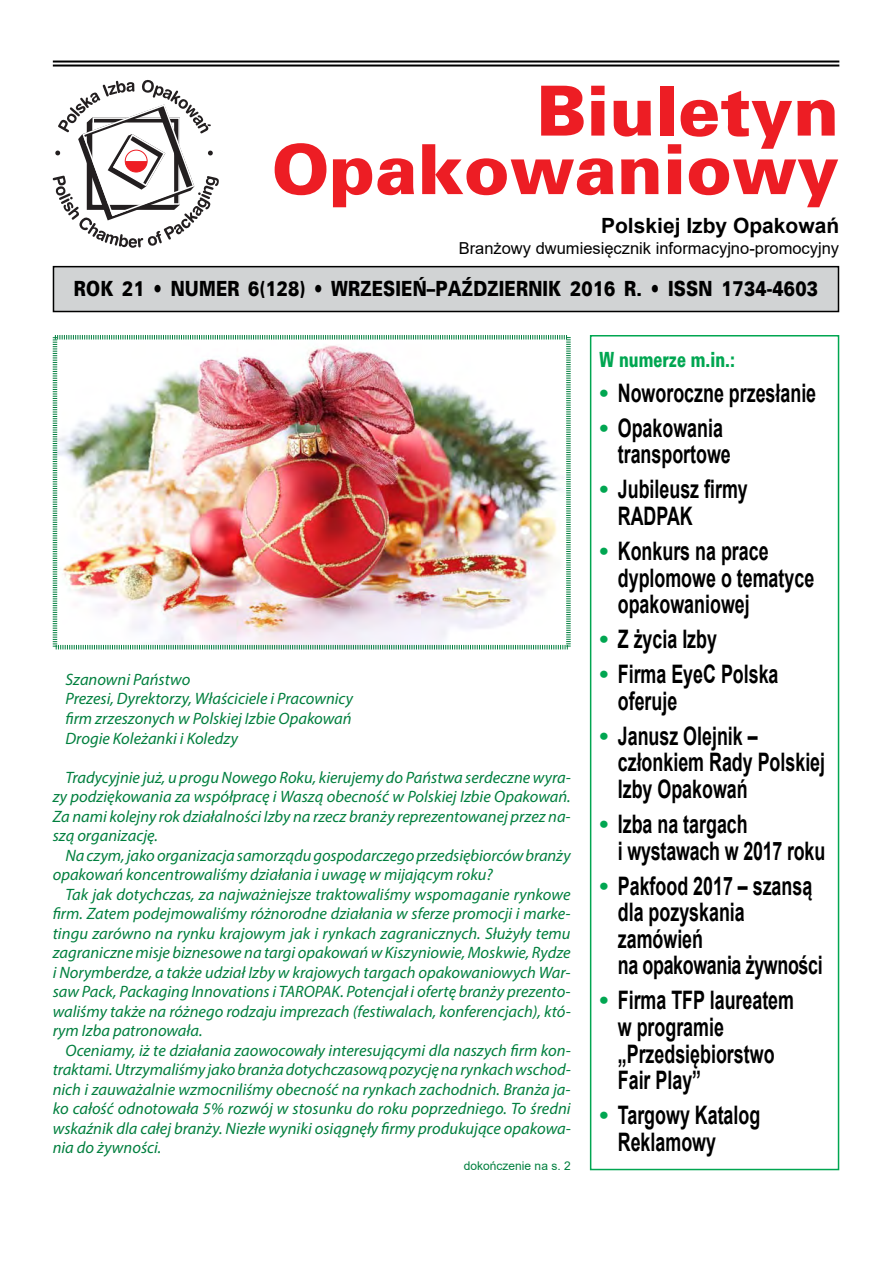
<style>
.page{position:relative;width:893px;height:1263px;background:#fff}
.page>*{position:absolute;margin:0;border:0;box-sizing:border-box;transform-origin:0 0}
.t1{font:69px/58.5px "USA Black";color:#ed1d24;text-align:right}
.t2{font:700 25.5px/26.5px "Arial";color:#000;scale:.7 1}
.t3{font:21px "USA Black";letter-spacing:.01em;color:#000;scale:.8 1}
.t4{font:700 21px "Arial";color:#000}
.t5{font:21px "USA Black";color:#00a651;scale:.7 1}
.t6{font:italic 16.5px/19.5px "Myriad Pro";color:#007f3e;text-align:justify}
.t7{font:16.5px "Arial";color:#000}
.t8{font:12px "Arial";color:#007f3e}
.s1{color:#00a651}
</style>
<div class="page">
<hr style="left:53px;top:61px;width:786px;height:2px;background:#000">
<hr style="left:53px;top:65px;width:786px;height:2px;background:#000">
<div style="left:590px;top:335px;width:249px;height:835px;border:2px solid #00a651"></div>
<div style="left:53px;top:267px;width:785px;height:44px;background:#d1d3d4"></div>
<div style="left:53px;top:266px;width:786px;height:46px;border:2px solid #000"></div>
<svg style="left:53px;top:80px;width:166px;height:168px"></svg>
<img style="left:53px;top:335px;width:518px;height:314px">
<h1 class="t1" style="left:272px;top:81px;width:569px">Biuletyn<br>Opakowaniowy</h1>
<p class="t4" style="left:601px;top:214px;width:240px">Polskiej Izby Opakowań</p>
<p class="t7" style="left:459px;top:239px;width:382px">Branżowy dwumiesięcznik informacyjno-promocyjny</p>
<p class="t3" style="left:74px;top:276px;width:931px">ROK 21 • NUMER 6(128) • WRZESIEŃ–PAŹDZIERNIK 2016 R. • ISSN 1734-4603</p>
<p class="t6" style="left:65px;top:671px;width:289px;text-align:left">Szanowni Państwo<br>Prezesi, Dyrektorzy, Właściciele i Pracownicy firm zrzeszonych w Polskiej Izbie Opakowań Drogie Koleżanki i Koledzy</p>
<p class="t6" style="left:53px;top:769px;width:519px;text-indent:13px">Tradycyjnie już, u progu Nowego Roku, kierujemy do Państwa serdeczne wyra&shy;zy podziękowania za współpracę i Waszą obecność w Polskiej Izbie Opakowań.<br>Za nami kolejny rok działalności Izby na rzecz branży reprezentowanej przez na&shy;szą organizację.</p>
<p class="t6" style="left:53px;top:847px;width:520px;text-indent:13px">Na czym, jako organizacja samorządu gospodarczego przedsiębiorców branży opakowań koncentrowaliśmy działania i uwagę w mijającym roku?</p>
<p class="t6" style="left:53px;top:886px;width:519px;text-indent:13px">Tak jak dotychczas, za najważniejsze traktowaliśmy wspomaganie rynkowe firm. Zatem podejmowaliśmy różnorodne działania w sferze promocji i marke&shy;tingu zarówno na rynku krajowym jak i rynkach zagranicznych. Służyły temu zagraniczne misje biznesowe na targi opakowań w Kiszyniowie, Moskwie, Rydze i Norymberdze, a także udział Izby w krajowych targach opakowaniowych War&shy;saw Pack, Packaging Innovations i TAROPAK. Potencjał i ofertę branży prezento&shy;waliśmy także na różnego rodzaju imprezach (festiwalach, konferencjach), któ&shy;rym Izba patronowała.</p>
<p class="t6" style="left:53px;top:1042px;width:519px;text-indent:13px">Oceniamy, iż te działania zaowocowały interesującymi dla naszych firm kon&shy;traktami. Utrzymaliśmy jako branża dotychczasową pozycję na rynkach wschod&shy;nich i zauważalnie wzmocniliśmy obecność na rynkach zachodnich. Branża ja&shy;ko całość odnotowała 5% rozwój w stosunku do roku poprzedniego. To średni wskaźnik dla całej branży. Niezłe wyniki osiągnęły firmy produkujące opakowa&shy;nia do żywności.</p>
<p class="t8" style="left:464px;top:1159px;width:108px">dokończenie na s. 2</p>
<p class="t5" style="left:599px;top:347px;width:195px">W numerze m.in.:</p>
<h2 class="t2" style="left:599px;top:380px;width:311px"><span class="s1">•</span> Noworoczne przesłanie</h2>
<h2 class="t2" style="left:618px;top:415px;width:163px;text-indent:-18px"><span class="s1">•</span> Opakowania transportowe</h2>
<h2 class="t2" style="left:618px;top:476px;width:187px;text-indent:-18px"><span class="s1">•</span> Jubileusz firmy<br>RADPAK</h2>
<h2 class="t2" style="left:618px;top:538px;width:282px;text-indent:-18px"><span class="s1">•</span> Konkurs na prace dyplomowe o tematyce opakowaniowej</h2>
<h2 class="t2" style="left:599px;top:626px;width:169px"><span class="s1">•</span> Z życia Izby</h2>
<h2 class="t2" style="left:618px;top:661px;width:231px;text-indent:-18px"><span class="s1">•</span> Firma EyeC Polska oferuje</h2>
<h2 class="t2" style="left:618px;top:723px;width:298px;text-indent:-18px"><span class="s1">•</span> Janusz Olejnik – członkiem Rady Polskiej<br>Izby Opakowań</h2>
<h2 class="t2" style="left:618px;top:811px;width:298px;text-indent:-18px"><span class="s1">•</span> Izba na targach<br>i wystawach w 2017 roku</h2>
<h2 class="t2" style="left:618px;top:872px;width:294px;text-indent:-18px"><span class="s1">•</span> Pakfood 2017 – szansą dla pozyskania zamówień<br>na opakowania żywności</h2>
<h2 class="t2" style="left:618px;top:987px;width:253px;text-indent:-18px"><span class="s1">•</span> Firma TFP laureatem w programie „Przedsiębiorstwo<br>Fair Play”</h2>
<h2 class="t2" style="left:618px;top:1102px;width:205px;text-indent:-18px"><span class="s1">•</span> Targowy Katalog<br>Reklamowy</h2>
</div>
